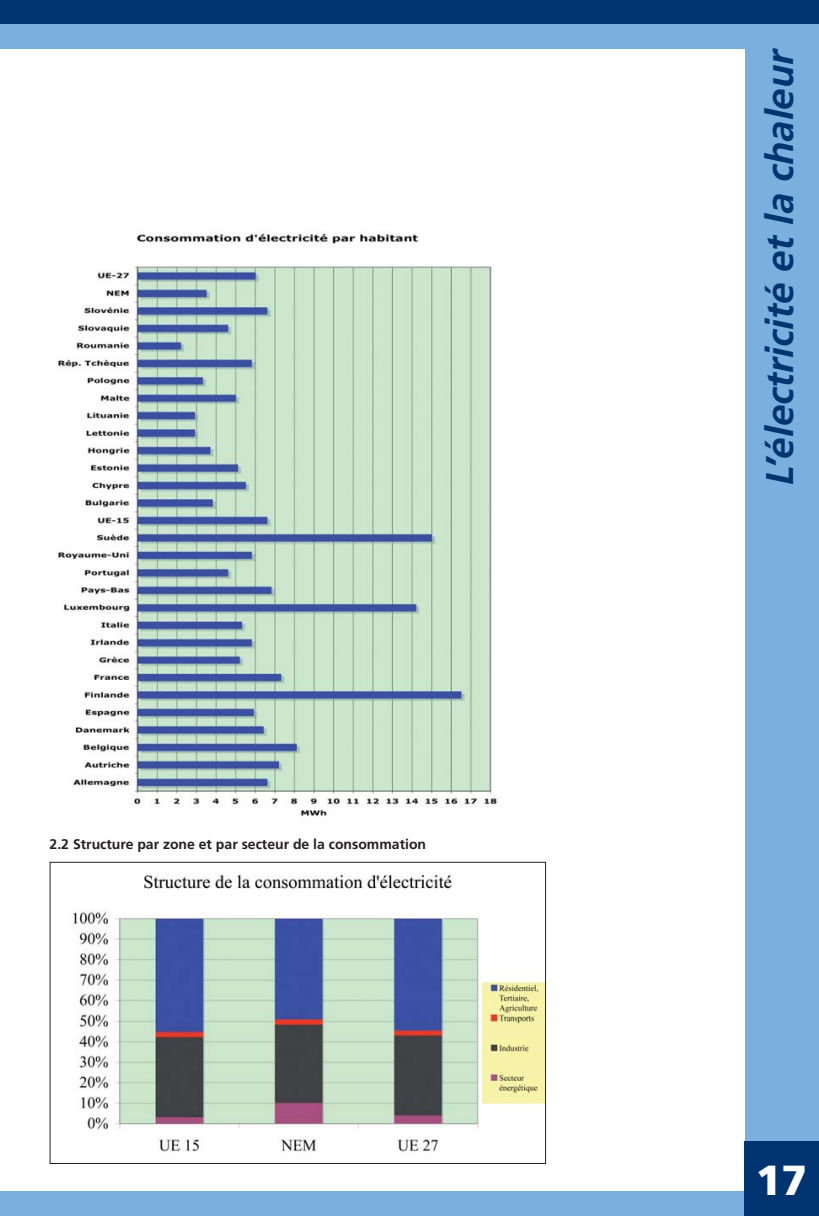
<style>
.page{position:relative;width:819px;height:1216px;background:#fff}
.page>*{position:absolute;margin:0;border:0;box-sizing:border-box;transform-origin:0 0}
.t1{font:900 42px "Frutiger";color:#fff}
.t2{font:italic 700 38.5px "Frutiger";color:#003471}
.t3{font:700 14px "Frutiger";color:#231f20}
</style>
<div class="page">
<div style="left:0;top:0;width:819px;height:1215px;background:#003471"></div>
<div style="left:0;top:25px;width:819px;height:1190px;background:#7aafde"></div>
<div style="left:0;top:50px;width:744px;height:1141px;background:#fff"></div>
<div style="left:744px;top:1141px;width:75px;height:74px;background:#003471"></div>
<img style="left:58px;top:233px;width:440px;height:584px">
<img style="left:73px;top:874px;width:471px;height:278px">
<div style="left:50px;top:861px;width:496px;height:302px;border:1px solid #231f20"></div>
<p class="t3" style="left:50px;top:838px;width:378px">2.2 Structure par zone et par secteur de la consommation</p>
<p class="t2" style="left:764px;top:485px;width:439px;rotate:-90deg">L’électricité et la chaleur</p>
<p class="t1" style="left:755px;top:1163px;width:53px">17</p>
</div>
